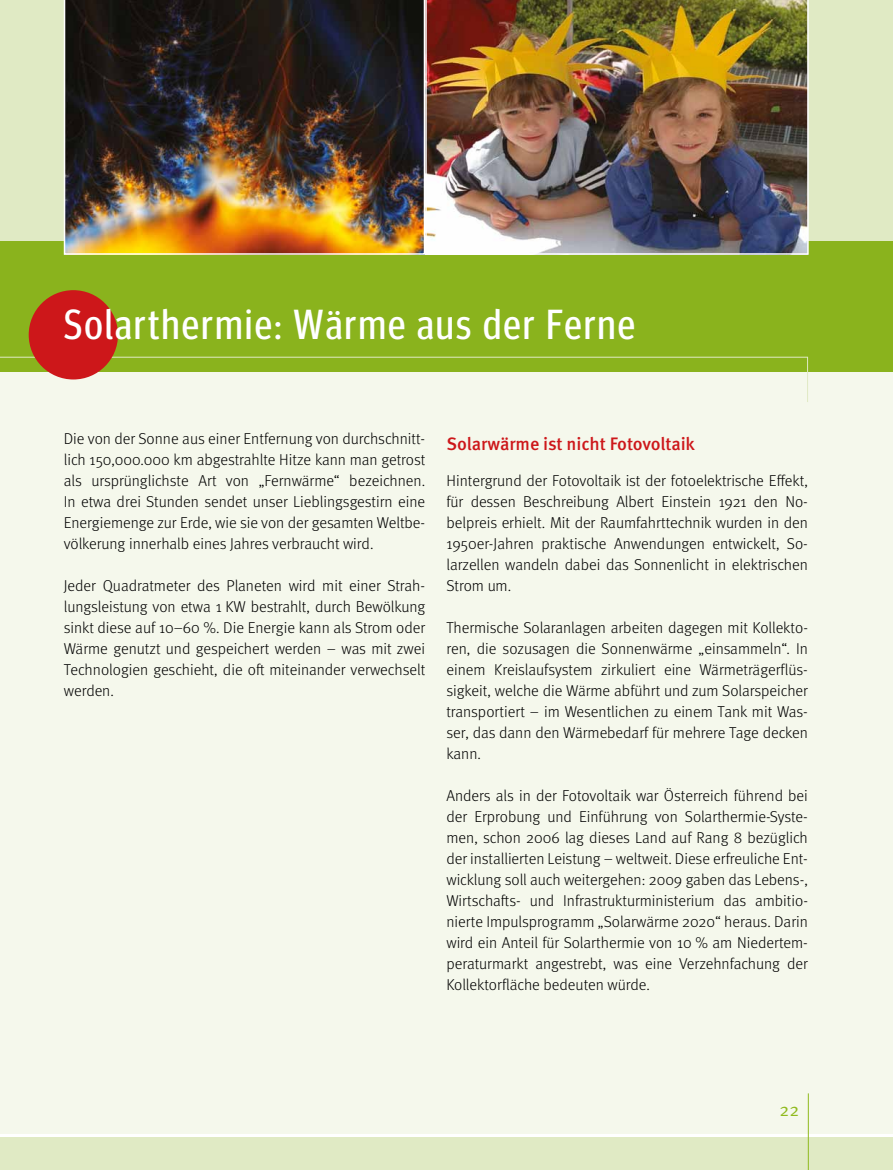
<style>
.page{position:relative;width:893px;height:1170px;background:#fff}
.page>*{position:absolute;margin:0;border:0;box-sizing:border-box;transform-origin:0 0}
.t1{font:42px "Meta Head OT Con";letter-spacing:.05em;color:#fff}
.t2{font:500 18px "Meta Pro";letter-spacing:-.01em;color:#cd171a}
.t3{font:18px "Meta Pro Norm";color:#90ba1e}
.t4{font:300 15.75px/21px "Meta Pro";color:#000;text-align:justify}
</style>
<div class="page">
<div style="left:0;top:240px;width:893px;height:132px;background:#8ab31d"></div>
<div style="left:0;top:372px;width:893px;height:761px;background:#f5f8ec"></div>
<div style="left:0;top:1137px;width:893px;height:32px;background:#e0eac4"></div>
<div style="left:0;top:0;width:893px;height:240px;background:#e0eac4"></div>
<svg style="left:0;top:356px;width:808px;height:46px"></svg>
<hr style="left:808px;top:1093px;width:1px;height:76px;background:#90ba1e">
<div style="left:29px;top:290px;width:89px;height:89px;background:#cd171a;border-radius:50%"></div>
<img style="left:64px;top:0;width:361px;height:255px">
<img style="left:425px;top:0;width:384px;height:255px">
<h1 class="t1" style="left:64px;top:300px;width:573px">Solarthermie: Wärme aus der Ferne</h1>
<p class="t4" style="left:64px;top:427px;width:363px">Die von der Sonne aus einer Entfernung von durchschnitt&shy;lich 150,000.000 km abgestrahlte Hitze kann man getrost als ursprünglichste Art von „Fernwärme“ bezeichnen.<br>In etwa drei Stunden sendet unser Lieblingsgestirn eine Energiemenge zur Erde, wie sie von der gesamten Weltbe&shy;völkerung innerhalb eines Jahres verbraucht wird.</p>
<p class="t4" style="left:64px;top:574px;width:363px">Jeder Quadratmeter des Planeten wird mit einer Strah&shy;lungsleistung von etwa 1 KW bestrahlt, durch Bewölkung sinkt diese auf 10–60 %. Die Energie kann als Strom oder Wärme genutzt und gespeichert werden – was mit zwei Technologien geschieht, die oft miteinander verwechselt werden.</p>
<p class="t2" style="left:446px;top:429px;width:250px">Solarwärme ist nicht Fotovoltaik</p>
<p class="t4" style="left:446px;top:469px;width:363px">Hintergrund der Fotovoltaik ist der fotoelektrische Effekt, für dessen Beschreibung Albert Einstein 1921 den No&shy;belpreis erhielt. Mit der Raumfahrttechnik wurden in den 1950er-Jahren praktische Anwendungen entwickelt, So&shy;larzellen wandeln dabei das Sonnenlicht in elektrischen Strom um.</p>
<p class="t4" style="left:446px;top:616px;width:363px">Thermische Solaranlagen arbeiten dagegen mit Kollekto&shy;ren, die sozusagen die Sonnenwärme „einsammeln“. In einem Kreislaufsystem zirkuliert eine Wärmeträgerflüs&shy;sigkeit, welche die Wärme abführt und zum Solarspeicher transportiert – im Wesentlichen zu einem Tank mit Was&shy;ser, das dann den Wärmebedarf für mehrere Tage decken kann.</p>
<p class="t4" style="left:446px;top:784px;width:363px">Anders als in der Fotovoltaik war Österreich führend bei der Erprobung und Einführung von Solarthermie-Syste&shy;men, schon 2006 lag dieses Land auf Rang 8 bezüglich der installierten Leistung – weltweit. Diese erfreuliche Ent&shy;wicklung soll auch weitergehen: 2009 gaben das Lebens-, Wirtschafts- und Infrastrukturministerium das ambitio&shy;nierte Impulsprogramm „Solarwärme 2020“ heraus. Darin wird ein Anteil für Solarthermie von 10 % am Niedertem&shy;peraturmarkt angestrebt, was eine Verzehnfachung der Kollektorfläche bedeuten würde.</p>
<p class="t3" style="left:779px;top:1096px;width:21px">22</p>
</div>
